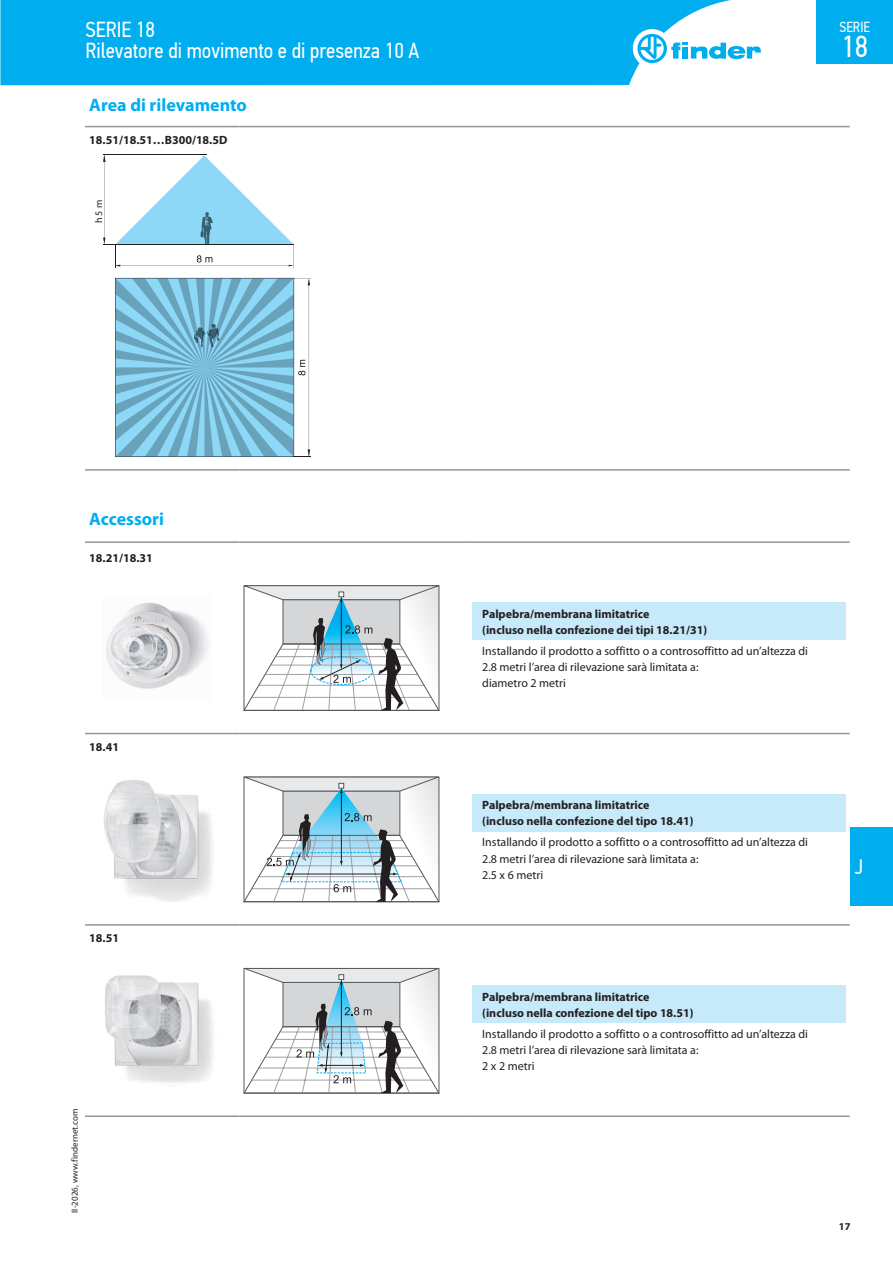
<style>
.page{position:relative;width:893px;height:1263px;background:#fff}
.page>*{position:absolute;margin:0;border:0;box-sizing:border-box;transform-origin:0 0}
.t1{font:30.3px "PF Din Text Cond Pro";color:#fff}
.t2{font:21.75px/21px "PF Din Text Cond Pro";color:#fff}
.t3{font:21px "PF Din Text Cond Pro";color:#fff}
.t4{font:700 18px "Myriad Pro";color:#00aeef}
.t5{font:14.55px "PF Din Text Cond Pro";color:#fff}
.t6{font:12px/16.2px "Myriad Pro";color:#231f20}
.t7{font:700 12px/16.2px "Myriad Pro";color:#231f20}
.t8{font:700 10.5px "Myriad Pro";color:#231f20}
.t9{font:10.05px "Arial MT Std";color:#231f20}
.t10{font:9px "Myriad Pro";color:#231f20}
</style>
<div class="page">
<div style="left:850px;top:827px;width:43px;height:79px;background:#00aeef"></div>
<div style="left:0;top:0;width:731px;height:85px;background:#00aeef"></div>
<div style="left:633px;top:29px;width:38px;height:39px;background:#fff;border-radius:50%"></div>
<svg style="left:637px;top:34px;width:124px;height:29px"></svg>
<div style="left:816px;top:0;width:77px;height:64px;background:#00aeef"></div>
<hr style="left:240px;top:733px;width:228px;height:1px;background:#939598">
<hr style="left:240px;top:924px;width:228px;height:2px;background:#939598">
<hr style="left:240px;top:1115px;width:228px;height:2px;background:#939598">
<hr style="left:85px;top:733px;width:155px;height:1px;background:#939598">
<hr style="left:85px;top:924px;width:155px;height:2px;background:#939598">
<hr style="left:85px;top:1115px;width:155px;height:2px;background:#939598">
<hr style="left:468px;top:126px;width:382px;height:1px;background:#939598">
<hr style="left:85px;top:126px;width:155px;height:1px;background:#939598">
<hr style="left:240px;top:126px;width:228px;height:1px;background:#939598">
<hr style="left:468px;top:733px;width:382px;height:1px;background:#939598">
<hr style="left:468px;top:924px;width:382px;height:2px;background:#939598">
<hr style="left:468px;top:1115px;width:382px;height:2px;background:#939598">
<hr style="left:85px;top:469px;width:155px;height:2px;background:#939598">
<hr style="left:240px;top:469px;width:228px;height:2px;background:#939598">
<hr style="left:468px;top:469px;width:382px;height:2px;background:#939598">
<hr style="left:85px;top:541px;width:155px;height:2px;background:#939598">
<hr style="left:240px;top:541px;width:228px;height:2px;background:#939598">
<hr style="left:468px;top:541px;width:382px;height:2px;background:#939598">
<svg style="left:115px;top:278px;width:196px;height:179px;background:#83bed8"></svg>
<svg style="left:103px;top:154px;width:191px;height:114px"></svg>
<img style="left:106px;top:602px;width:103px;height:87px">
<svg style="left:244px;top:585px;width:196px;height:126px"></svg>
<div style="left:472px;top:603px;width:373px;height:37px;background:#c6eafa"></div>
<img style="left:104px;top:780px;width:108px;height:121px">
<svg style="left:244px;top:777px;width:196px;height:125px"></svg>
<div style="left:472px;top:794px;width:373px;height:37px;background:#c6eafa"></div>
<img style="left:105px;top:975px;width:108px;height:108px">
<svg style="left:244px;top:968px;width:196px;height:125px"></svg>
<div style="left:472px;top:985px;width:373px;height:38px;background:#c6eafa"></div>
<h2 class="t2" style="left:85px;top:19px;width:335px">SERIE 18<br>Rilevatore di movimento e di presenza 10 A</h2>
<h3 class="t4" style="left:89px;top:93px;width:159px">Area di rilevamento</h3>
<p class="t7" style="left:89px;top:131px;width:140px">18.51/18.51…B300/18.5D</p>
<p class="t9" style="left:93px;top:223px;width:25px;rotate:-90deg">h 5 m</p>
<p class="t5" style="left:839px;top:19px;width:32px">SERIE</p>
<h1 class="t1" style="left:841px;top:28px;width:28px">18</h1>
<h3 class="t4" style="left:89px;top:507px;width:76px">Accessori</h3>
<p class="t7" style="left:89px;top:549px;width:65px">18.21/18.31</p>
<p class="t7" style="left:89px;top:738px;width:31px">18.41</p>
<p class="t7" style="left:89px;top:930px;width:31px">18.51</p>
<p class="t10" style="left:69px;top:1213px;width:105px;rotate:-90deg">II-2026, www.findernet.com</p>
<p class="t7" style="left:482px;top:605px;width:226px">Palpebra/membrana limitatrice<br>(incluso nella confezione dei tipi 18.21/31)</p>
<p class="t6" style="left:482px;top:643px;width:327px">Installando il prodotto a soffitto o a controsoffitto ad un’altezza di<br>2.8 metri l’area di rilevazione sarà limitata a:<br>diametro 2 metri</p>
<p class="t7" style="left:482px;top:797px;width:213px">Palpebra/membrana limitatrice (incluso nella confezione del tipo 18.41)</p>
<p class="t6" style="left:482px;top:834px;width:327px">Installando il prodotto a soffitto o a controsoffitto ad un’altezza di<br>2.8 metri l’area di rilevazione sarà limitata a:<br>2.5 x 6 metri</p>
<p class="t7" style="left:482px;top:988px;width:213px">Palpebra/membrana limitatrice (incluso nella confezione del tipo 18.51)</p>
<p class="t6" style="left:482px;top:1025px;width:327px">Installando il prodotto a soffitto o a controsoffitto ad un’altezza di<br>2.8 metri l’area di rilevazione sarà limitata a:<br>2 x 2 metri</p>
<h3 class="t3" style="left:855px;top:855px;width:10px">J</h3>
<p class="t8" style="left:839px;top:1219px;width:13px">17</p>
</div>
